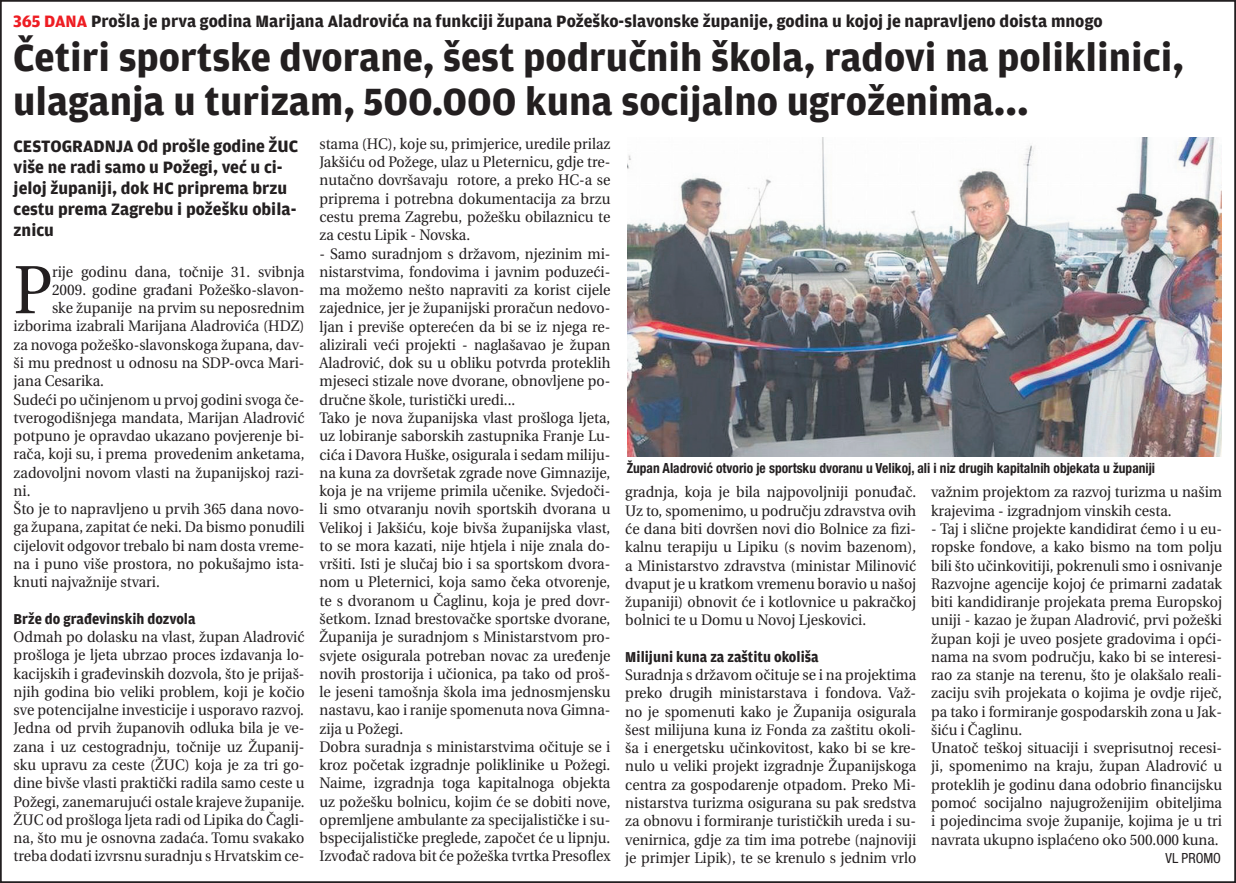
<style>
.page{position:relative;width:1236px;height:883px;background:#fff}
.page>*{position:absolute;margin:0;border:0;box-sizing:border-box;transform-origin:0 0}
.t1{font:68.08px "VL Utopia";color:#231f20;scale:.94 1}
.t2{font:700 40.25px/43.8px "Amplitude";color:#231f20}
.t3{font:700 17.5px/21px "Amplitude";color:#231f20}
.t4{font:15.22px/18.2px "VL Utopia";color:#231f20;text-align:justify;scale:.94 1}
.t5{font:700 15.22px "Amplitude";color:#231f20;scale:.94 1}
.t6{font:700 condensed 14px "VL Helvetica";color:#231f20;scale:.96 1}
.t7{font:condensed 14px "VL Helvetica";color:#231f20}
.s1{color:#ee1d23}
</style>
<div class="page">
<img style="left:627px;top:138px;width:593px;height:318px">
<p class="t3" style="left:13px;top:10px;width:1090px"><span class="s1">365 DANA</span> Prošla je prva godina Marijana Aladrovića na funkciji župana Požeško-slavonske županije, godina u kojoj je napravljeno doista mnogo</p>
<p class="t2" style="left:13px;top:34px;width:1172px">Četiri sportske dvorane, šest područnih škola, radovi na poliklinici, ulaganja u turizam, 500.000 kuna socijalno ugroženima...</p>
<p class="t3" style="left:14px;top:135px;width:286px">CESTOGRADNJA Od prošle godine ŽUC više ne radi samo u Požegi, već u ci&shy;jeloj županiji, dok HC priprema brzu cestu prema Zagrebu i požešku obila&shy;znicu</p>
<p class="t1" style="left:14px;top:248px;width:42px">P</p>
<p class="t4" style="left:52px;top:262px;width:270px">rije godinu dana, točnije 31. svibnja</p>
<p class="t4" style="left:52px;top:280px;width:270px">2009. godine građani Požeško-slavon-</p>
<p class="t4" style="left:52px;top:299px;width:270px">ske županije na prvim su neposrednim</p>
<p class="t4" style="left:14px;top:317px;width:311px">izborima izabrali Marijana Aladrovića (HDZ)</p>
<p class="t4" style="left:14px;top:335px;width:311px">za novoga požeško-slavonskoga župana, dav-</p>
<p class="t4" style="left:14px;top:354px;width:311px">ši mu prednost u odnosu na SDP-ovca Mari-</p>
<p class="t4" style="left:14px;top:372px;width:98px">jana Cesarika.</p>
<p class="t4" style="left:14px;top:390px;width:311px">Sudeći po učinjenom u prvoj godini svoga če&shy;tverogodišnjega mandata, Marijan Aladrović potpuno je opravdao ukazano povjerenje bi&shy;rača, koji su, i prema provedenim anketama, zadovoljni novom vlasti na županijskoj razi&shy;ni.</p>
<p class="t4" style="left:14px;top:500px;width:311px">Što je to napravljeno u prvih 365 dana novo&shy;ga župana, zapitat će neki. Da bismo ponudili cijelovit odgovor trebalo bi nam dosta vreme&shy;na i puno više prostora, no pokušajmo ista&shy;knuti najvažnije stvari.</p>
<p class="t5" style="left:14px;top:609px;width:195px">Brže do građevinskih dozvola</p>
<p class="t4" style="left:14px;top:628px;width:311px">Odmah po dolasku na vlast, župan Aladrović prošloga je ljeta ubrzao proces izdavanja lo&shy;kacijskih i građevinskih dozvola, što je prijaš&shy;njih godina bio veliki problem, koji je kočio sve potencijalne investicije i usporavo razvoj.</p>
<p class="t4" style="left:14px;top:719px;width:311px">Jedna od prvih županovih odluka bila je ve&shy;zana i uz cestogradnju, točnije uz Županij&shy;sku upravu za ceste (ŽUC) koja je za tri go&shy;dine bivše vlasti praktički radila samo ceste u Požegi, zanemarujući ostale krajeve županije.<br>ŽUC od prošloga ljeta radi od Lipika do Čagli&shy;na, što mu je osnovna zadaća. Tomu svakako treba dodati izvrsnu suradnju s Hrvatskim ce-</p>
<p class="t4" style="left:319px;top:135px;width:311px">stama (HC), koje su, primjerice, uredile prilaz Jakšiću od Požege, ulaz u Pleternicu, gdje tre&shy;nutačno dovršavaju rotore, a preko HC-a se priprema i potrebna dokumentacija za brzu cestu prema Zagrebu, požešku obilaznicu te za cestu Lipik - Novska.</p>
<p class="t4" style="left:319px;top:244px;width:311px">- Samo suradnjom s državom, njezinim mi&shy;nistarstvima, fondovima i javnim poduzeći&shy;ma možemo nešto napraviti za korist cijele zajednice, jer je županijski proračun nedovo&shy;ljan i previše opterećen da bi se iz njega re&shy;alizirali veći projekti - naglašavao je župan Aladrović, dok su u obliku potvrda proteklih mjeseci stizale nove dvorane, obnovljene po&shy;dručne škole, turistički uredi...</p>
<p class="t4" style="left:319px;top:409px;width:311px">Tako je nova županijska vlast prošloga ljeta, uz lobiranje saborskih zastupnika Franje Lu&shy;cića i Davora Huške, osigurala i sedam miliju&shy;na kuna za dovršetak zgrade nove Gimnazije, koja je na vrijeme primila učenike. Svjedoči&shy;li smo otvaranju novih sportskih dvorana u Velikoj i Jakšiću, koje bivša županijska vlast, to se mora kazati, nije htjela i nije znala do&shy;vršiti. Isti je slučaj bio i sa sportskom dvora&shy;nom u Pleternici, koja samo čeka otvorenje, te s dvoranom u Čaglinu, koja je pred dovr&shy;šetkom. Iznad brestovačke sportske dvorane, Županija je suradnjom s Ministarstvom pro&shy;svjete osigurala potreban novac za uređenje novih prostorija i učionica, pa tako od proš&shy;le jeseni tamošnja škola ima jednosmjensku nastavu, kao i ranije spomenuta nova Gimna&shy;zija u Požegi.</p>
<p class="t4" style="left:319px;top:737px;width:311px">Dobra suradnja s ministarstvima očituje se i kroz početak izgradnje poliklinike u Požegi.<br>Naime, izgradnja toga kapitalnoga objekta uz požešku bolnicu, kojim će se dobiti nove, opremljene ambulante za specijalističke i su&shy;bspecijalističke preglede, započet će u lipnju.<br>Izvođač radova bit će požeška tvrtka Presoflex</p>
<p class="t6" style="left:626px;top:459px;width:552px">Župan Aladrović otvorio je sportsku dvoranu u Velikoj, ali i niz drugih kapitalnih objekata u županiji</p>
<p class="t4" style="left:625px;top:483px;width:311px">gradnja, koja je bila najpovoljniji ponuđač.<br>Uz to, spomenimo, u području zdravstva ovih će dana biti dovršen novi dio Bolnice za fizi&shy;kalnu terapiju u Lipiku (s novim bazenom), a Ministarstvo zdravstva (ministar Milinović dvaput je u kratkom vremenu boravio u našoj županiji) obnovit će i kotlovnice u pakračkoj bolnici te u Domu u Novoj Ljeskovici.</p>
<p class="t5" style="left:625px;top:647px;width:207px">Milijuni kuna za zaštitu okoliša</p>
<p class="t4" style="left:625px;top:666px;width:311px">Suradnja s državom očituje se i na projektima preko drugih ministarstava i fondova. Važ&shy;no je spomenuti kako je Županija osigurala šest milijuna kuna iz Fonda za zaštitu okoli&shy;ša i energetsku učinkovitost, kako bi se kre&shy;nulo u veliki projekt izgradnje Županijskoga centra za gospodarenje otpadom. Preko Mi&shy;nistarstva turizma osigurana su pak sredstva za obnovu i formiranje turističkih ureda i su&shy;venirnica, gdje za tim ima potrebe (najnoviji je primjer Lipik), te se krenulo s jednim vrlo</p>
<p class="t4" style="left:931px;top:483px;width:311px">važnim projektom za razvoj turizma u našim krajevima - izgradnjom vinskih cesta.</p>
<p class="t4" style="left:931px;top:520px;width:311px">- Taj i slične projekte kandidirat ćemo i u eu&shy;ropske fondove, a kako bismo na tom polju bili što učinkovitiji, pokrenuli smo i osnivanje Razvojne agencije kojoj će primarni zadatak biti kandidiranje projekata prema Europskoj uniji - kazao je župan Aladrović, prvi požeški župan koji je uveo posjete gradovima i opći&shy;nama na svom području, kako bi se interesi&shy;rao za stanje na terenu, što je olakšalo reali&shy;zaciju svih projekata o kojima je ovdje riječ, pa tako i formiranje gospodarskih zona u Jak&shy;šiću i Čaglinu.</p>
<p class="t4" style="left:931px;top:739px;width:311px">Unatoč teškoj situaciji i sveprisutnoj recesi&shy;ji, spomenimo na kraju, župan Aladrović u proteklih je godinu dana odobrio financijsku pomoć socijalno najugroženijim obiteljima i pojedincima svoje županije, kojima je u tri navrata ukupno isplaćeno oko 500.000 kuna.</p>
<p class="t7" style="left:1165px;top:850px;width:57px">VL PROMO</p>
</div>
